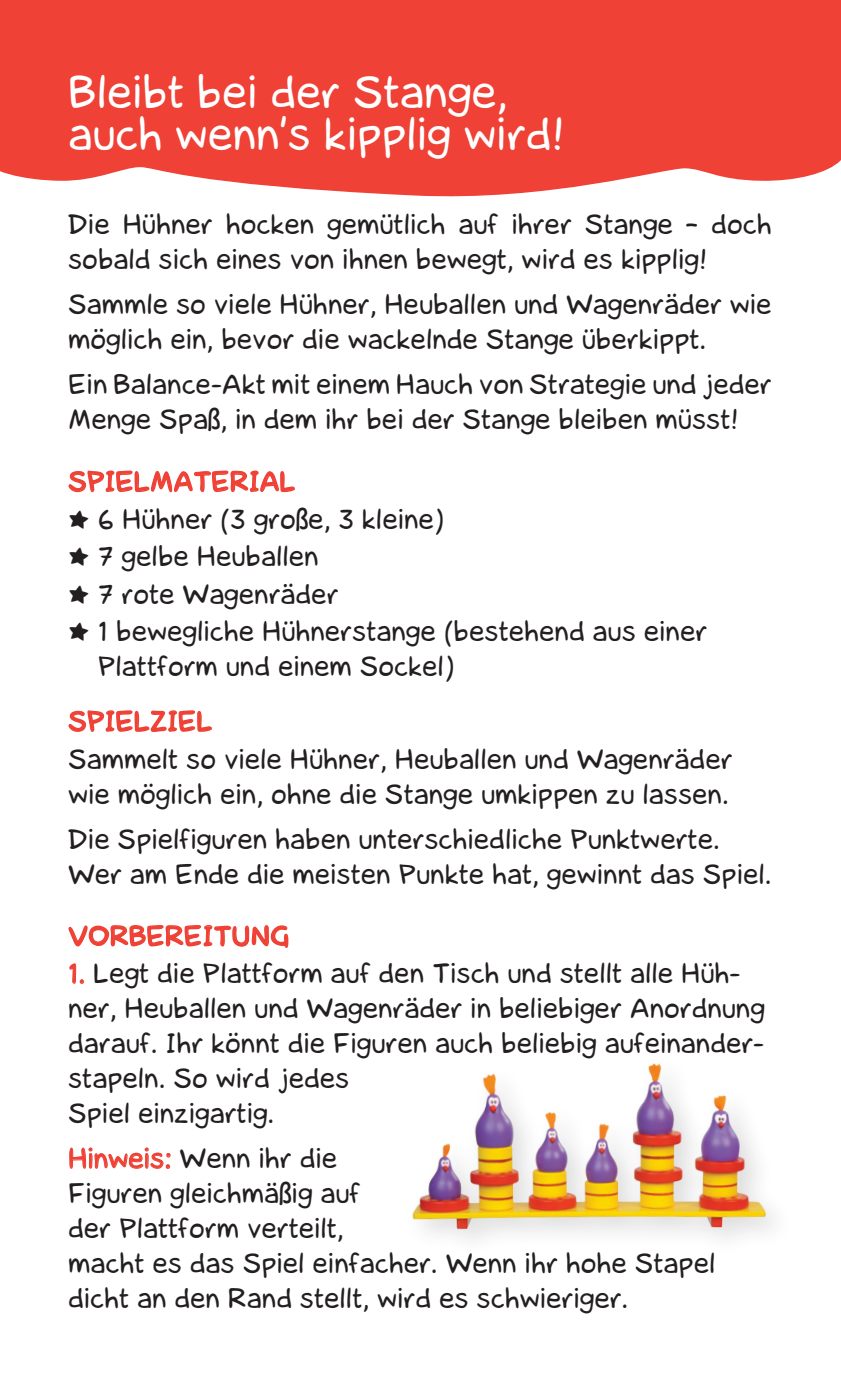
<style>
.page{position:relative;width:841px;height:1387px;background:#fff}
.page>*{position:absolute;margin:0;border:0;box-sizing:border-box;transform-origin:0 0}
.Titel{font:45.5px/42px "la Cartoonerie";color:#fff}
.Normal_Text{font:28px/35px "la Cartoonerie";color:#231f20}
.Intro{font:28px/35px "la Cartoonerie";color:#231f20}
.Aufzählung{font:28px/35px "la Cartoonerie";color:#231f20}
.Überschrift{font:28px "la Cartoonerie";color:#ef4135}
.s1{font-family:"Comic Sans MS"}
.s2{color:#ef4135}
</style>
<div class="page">
<svg style="left:0;top:0;width:841px;height:197px;background:#f04f44"></svg>
<svg style="left:68px;top:470px;width:227px;height:23px"></svg>
<svg style="left:68px;top:710px;width:144px;height:22px"></svg>
<svg style="left:68px;top:925px;width:221px;height:58px"></svg>
<svg style="left:69px;top:1147px;width:101px;height:21px"></svg>
<img style="left:412px;top:1063px;width:362px;height:177px">
<p class="Titel" style="left:68px;top:73px;width:498px">Bleibt bei der Stange, auch wenn<span class="s1">’</span>s kipplig wird!</p>
<p class="Intro" style="left:68px;top:208px;width:705px">Die Hühner hocken gemütlich auf ihrer Stange <span class="s1">–</span> doch sobald sich eines von ihnen bewegt, wird es kipplig!</p>
<p class="Intro" style="left:68px;top:288px;width:705px">Sammle so viele Hühner, Heuballen und Wagenräder wie möglich ein, bevor die wackelnde Stange überkippt.</p>
<p class="Intro" style="left:68px;top:368px;width:705px">Ein Balance-Akt mit einem Hauch von Strategie und jeder<br>Menge Spa<span class="s1">ß</span>, in dem ihr bei der Stange bleiben müsst!</p>
<p class="Überschrift" style="left:68px;top:467px;width:229px">SPIELMATERIAL</p>
<p class="Aufzählung" style="left:68px;top:502px;width:378px">¤ 6 Hühner (3 gro<span class="s1">ß</span>e, 3 kleine)</p>
<p class="Aufzählung" style="left:68px;top:540px;width:252px">¤ 7 gelbe Heuballen</p>
<p class="Aufzählung" style="left:68px;top:577px;width:272px">¤ 7 rote Wagenräder</p>
<p class="Aufzählung" style="left:98px;top:615px;width:611px;text-indent:-30px">¤ 1 bewegliche Hühnerstange (bestehend aus einer<br>Plattform und einem Sockel)</p>
<p class="Überschrift" style="left:68px;top:707px;width:146px">SPIELZIEL</p>
<p class="Normal_Text" style="left:68px;top:742px;width:666px">Sammelt so viele Hühner, Heuballen und Wagenräder wie möglich ein, ohne die Stange umkippen zu lassen.</p>
<p class="Normal_Text" style="left:68px;top:822px;width:705px">Die Spielfiguren haben unterschiedliche Punktwerte.<br>Wer am Ende die meisten Punkte hat, gewinnt das Spiel.</p>
<p class="Überschrift" style="left:68px;top:922px;width:223px">VORBEREITUNG</p>
<p class="Normal_Text" style="left:68px;top:957px;width:698px"><span class="s2">1.</span> Legt die Plattform auf den Tisch und stellt alle Hüh&shy;ner, Heuballen und Wagenräder in beliebiger Anordnung darauf. Ihr könnt die Figuren auch beliebig aufeinander&shy;stapeln. So wird jedes<br>Spiel einzigartig.</p>
<p class="Normal_Text" style="left:68px;top:1142px;width:649px"><span class="s2">Hinweis:</span> Wenn ihr die<br>Figuren gleichmä<span class="s1">ß</span>ig auf<br>der Plattform verteilt,<br>macht es das Spiel einfacher. Wenn ihr hohe Stapel dicht an den Rand stellt, wird es schwieriger.</p>
</div>
